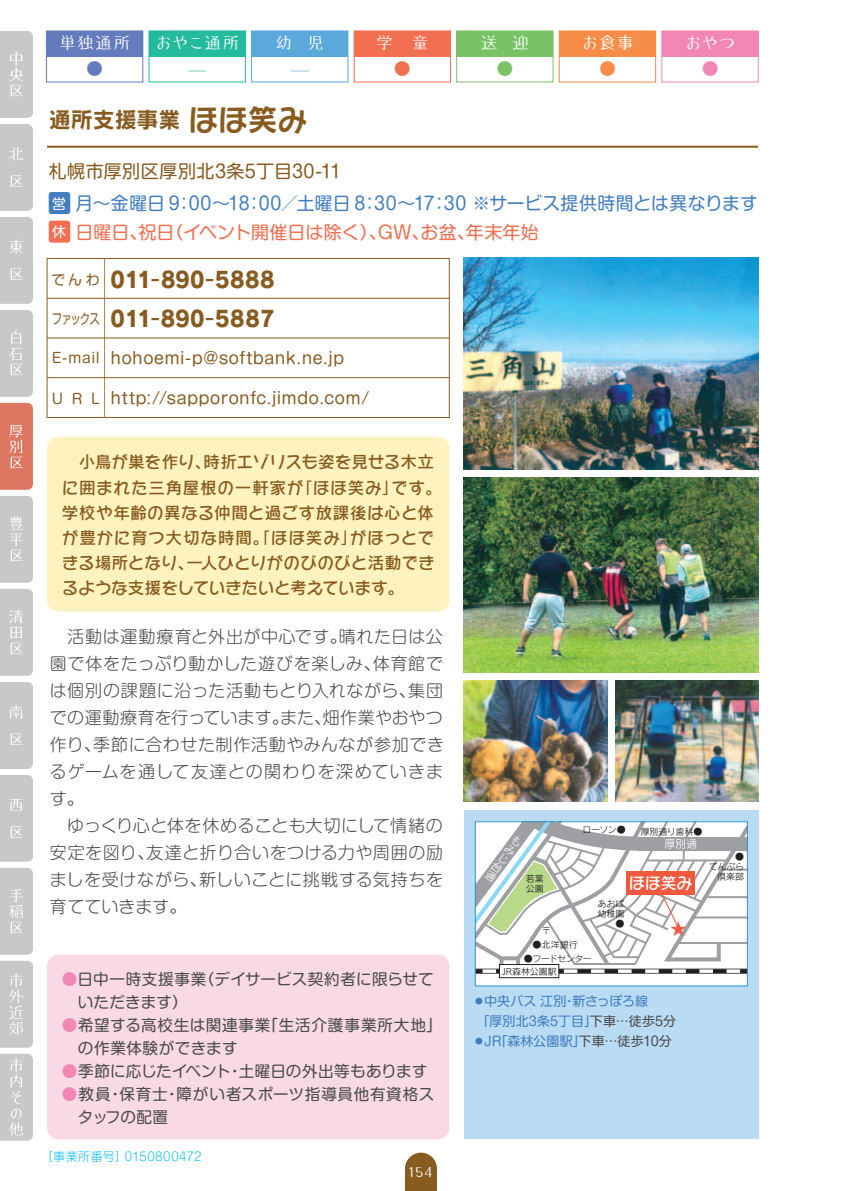
<style>
.page{position:relative;width:842px;height:1191px;background:#fff}
.page>*{position:absolute;margin:0;border:0;box-sizing:border-box;transform-origin:0 0}
.t1{font:22px/39.2px "Rodin Pro N EB";letter-spacing:.005em;color:#885c21;scale:.95 1}
.t2{font:22px "Rodin Happy Pro B";letter-spacing:-.005em;color:#885c21}
.t3{font:18px/28.6px "Shin M Go Pro";letter-spacing:.01em;color:#437ec1}
.t4{font:18px "Shin M Go Pro";letter-spacing:.02em;color:#885c21}
.t5{font:300 17px/27px "Shin M Go Pro";letter-spacing:.035em;color:#4b4c4d}
.t6{font:17px "Budo Std L";letter-spacing:.04em;color:#fff}
.t7{font:17px "Budo Std L";color:#647bbd}
.t8{font:17px "Budo Std L";color:#24bb9d}
.t9{font:17px "Budo Std L";color:#5ba8dc}
.t10{font:17px "Budo Std L";color:#f36f51}
.t11{font:17px "Budo Std L";color:#79c366}
.t12{font:17px "Budo Std L";color:#f68c45}
.t13{font:17px "Budo Std L";color:#f287b6}
.t14{font:16.6px/25px "Rodin Happy Pro DB";letter-spacing:.01em;color:#885c21}
.t15{font:16px "Shin M Go Pro";letter-spacing:.03em;color:#885c21}
.t16{font:16px "Rodin Happy Pro DB";color:#fff}
.t17{font:16px "Rodin Pro N M";color:#f0593e}
.t18{font:15.6px/23px "Shin M Go Pro";letter-spacing:.025em;color:#4b4c4d}
.t19{font:15.6px "Shin M Go Pro";letter-spacing:.005em;color:#4b4c4d}
.t20{font:14px "Shin M Go Pro";letter-spacing:.035em;color:#885c21}
.t21{font:14px "Shin M Go Pro";letter-spacing:.035em;color:#885c21;scale:.75 1}
.t22{font:14px "Budo Std L";color:#fff}
.t23{font:13px/20px "Shin M Go Pro";letter-spacing:.005em;color:#437ec1}
.t24{font:300 12px "Shin M Go Pro";letter-spacing:.045em;color:#15c0f2}
.t25{font:11px/10.8px "Rodin Pro N M";color:#fff;text-align:justify}
.t26{font:9px/10px "Rodin Pro N M";letter-spacing:-.01em;color:#231f20;text-align:right}
.t27{font:9px "Rodin Pro N M";letter-spacing:-.055em;color:#231f20}
.s1{font-size:30px}
.s2{font-size:14px;color:#fff}
.s3{color:#f36f51}
.s4{font-family:"Rodin Pro N DB"}
.s5{color:#f287b6}
.s6{color:#4b4c4d}
</style>
<div class="page">
<svg style="left:405px;top:1152px;width:32px;height:39px"></svg>
<svg style="left:0;top:31px;width:33px;height:87px;background:#cacacc"></svg>
<div style="left:0;top:124px;width:33px;height:87px;background:#c7c8ca"></div>
<div style="left:0;top:217px;width:33px;height:87px;background:#c7c8ca"></div>
<svg style="left:0;top:310px;width:33px;height:87px;background:#c9cacc"></svg>
<svg style="left:0;top:403px;width:33px;height:87px;background:#de7f6b"></svg>
<svg style="left:0;top:496px;width:33px;height:87px;background:#cacbcc"></svg>
<svg style="left:0;top:589px;width:33px;height:87px;background:#cacbcd"></svg>
<div style="left:0;top:682px;width:33px;height:87px;background:#c7c8ca"></div>
<div style="left:0;top:775px;width:33px;height:86px;background:#c7c8ca"></div>
<svg style="left:0;top:867px;width:33px;height:87px;background:#cacbcd"></svg>
<svg style="left:0;top:960px;width:33px;height:87px;background:#cbccce"></svg>
<svg style="left:0;top:1053px;width:33px;height:87px;background:#cbccce"></svg>
<div style="left:464px;top:810px;width:295px;height:329px;background:#b9dbf3"></div>
<div style="left:47px;top:954px;width:402px;height:185px;background:#fad9e7;border-radius:11px"></div>
<div style="left:46px;top:31px;width:97px;height:25px;background:#647bbd"></div>
<div style="left:46px;top:30px;width:97px;height:52px;border:1px solid #647bbd"></div>
<div style="left:149px;top:31px;width:96px;height:25px;background:#24bb9d"></div>
<div style="left:148px;top:30px;width:98px;height:52px;border:1px solid #24bb9d"></div>
<div style="left:252px;top:31px;width:96px;height:25px;background:#5ba8dc"></div>
<div style="left:251px;top:30px;width:97px;height:52px;border:1px solid #5ba8dc"></div>
<div style="left:354px;top:31px;width:96px;height:25px;background:#f36f51"></div>
<div style="left:354px;top:30px;width:97px;height:52px;border:1px solid #f36f51"></div>
<div style="left:457px;top:31px;width:96px;height:25px;background:#79c366"></div>
<div style="left:456px;top:30px;width:98px;height:52px;border:1px solid #79c366"></div>
<div style="left:559px;top:31px;width:97px;height:25px;background:#f68c45"></div>
<div style="left:559px;top:30px;width:97px;height:52px;border:1px solid #f68c45"></div>
<div style="left:662px;top:31px;width:96px;height:25px;background:#f287b6"></div>
<div style="left:661px;top:30px;width:98px;height:52px;border:1px solid #f287b6"></div>
<hr style="left:47px;top:146px;width:711px;height:2px;background:#885c21">
<hr style="left:47px;top:298px;width:402px;height:1px;background:#885c21">
<div style="left:47px;top:258px;width:403px;height:160px;border:1px solid #885c21"></div>
<hr style="left:104px;top:258px;width:1px;height:159px;background:#a78255">
<hr style="left:47px;top:337px;width:402px;height:1px;background:#885c21">
<hr style="left:47px;top:377px;width:402px;height:1px;background:#885c21">
<div style="left:49px;top:192px;width:21px;height:22px;background:#437ec1;border-radius:3px"></div>
<div style="left:49px;top:221px;width:21px;height:22px;background:#f36f51;border-radius:3px"></div>
<div style="left:47px;top:436px;width:402px;height:175px;background:#fef3be;border-radius:11px"></div>
<svg style="left:477px;top:823px;width:269px;height:158px;background:#dfdcd9"></svg>
<div style="left:475px;top:821px;width:273px;height:165px;border:1px solid #2694c9"></div>
<img style="left:464px;top:257px;width:295px;height:212px">
<img style="left:464px;top:477px;width:295px;height:195px">
<img style="left:464px;top:680px;width:143px;height:121px">
<img style="left:615px;top:680px;width:144px;height:121px">
<p class="t6" style="left:59px;top:31px;width:73px">単独通所</p>
<p class="t6" style="left:155px;top:31px;width:86px">おやこ通所</p>
<p class="t6" style="left:276px;top:31px;width:50px">幼 児</p>
<p class="t6" style="left:376px;top:31px;width:54px">学　童</p>
<p class="t6" style="left:481px;top:31px;width:50px">送 迎</p>
<p class="t6" style="left:581px;top:31px;width:54px">お食事</p>
<p class="t6" style="left:685px;top:31px;width:52px">おやつ</p>
<p class="t7" style="left:86px;top:56px;width:18px">●</p>
<p class="t8" style="left:189px;top:56px;width:18px">̶</p>
<p class="t9" style="left:291px;top:56px;width:18px">̶</p>
<p class="t10" style="left:394px;top:56px;width:18px">●</p>
<p class="t11" style="left:496px;top:56px;width:18px">●</p>
<p class="t12" style="left:599px;top:56px;width:18px">●</p>
<p class="t13" style="left:702px;top:56px;width:18px">●</p>
<p class="t2" style="left:49px;top:105px;width:260px">通所支援事業 <span class="s1">ほほ笑み</span></p>
<p class="t4" style="left:49px;top:157px;width:294px">札幌市厚別区厚別北3条5丁目30-11</p>
<p class="t3" style="left:52px;top:187px;width:707px"><span class="s2">営</span> 月～金曜日 9：00～18：00／土曜日 8：30～17：30 ※サービス提供時間とは異なります<span class="s2">休</span> <span class="s3">日曜日、祝日（イベント開催日は除く）、GW、お盆、年末年始</span></p>
<p class="t20" style="left:51px;top:269px;width:50px">でんわ</p>
<p class="t21" style="left:52px;top:307px;width:65px">ファックス</p>
<p class="t20" style="left:52px;top:346px;width:49px">E-mail</p>
<p class="t20" style="left:52px;top:387px;width:49px">URL</p>
<p class="t1" style="left:111px;top:259px;width:174px">011<span class="s4">-</span>890<span class="s4">-</span>5888<br>011<span class="s4">-</span>890<span class="s4">-</span>5887</p>
<p class="t15" style="left:111px;top:345px;width:235px">hohoemi-p@softbank.ne.jp</p>
<p class="t15" style="left:111px;top:385px;width:260px">http://sapporonfc.jimdo.com/</p>
<p class="t14" style="left:62px;top:449px;width:382px;text-indent:17px">小鳥が巣を作り、時折エゾリスも姿を見せる木立に囲まれた三角屋根の一軒家が「ほほ笑み」です。学校や年齢の異なる仲間と過ごす放課後は心と体が豊かに育つ大切な時間。「ほほ笑み」がほっとできる場所となり、一人ひとりがのびのびと活動できるような支援をしていきたいと考えています。</p>
<p class="t5" style="left:50px;top:621px;width:396px">　活動は運動療育と外出が中心です。晴れた日は公園で体をたっぷり動かした遊びを楽しみ、体育館では個別の課題に沿った活動もとり入れながら、集団での運動療育を行っています。また、畑作業やおやつ作り、季節に合わせた制作活動やみんなが参加できるゲームを通して友達との関わりを深めていきます。<br>　ゆっくり心と体を休めることも大切にして情緒の安定を図り、友達と折り合いをつける力や周囲の励ましを受けながら、新しいことに挑戦する気持ちを育てていきます。</p>
<p class="t18" style="left:78px;top:965px;width:357px;text-indent:-16px"><span class="s5">●</span>日中一時支援事業（デイサービス契約者に限らせていただきます）</p>
<p class="t18" style="left:78px;top:1011px;width:365px;text-indent:-16px"><span class="s5">●</span>希望する高校生は関連事業「生活介護事業所大地」の作業体験ができます</p>
<p class="t19" style="left:62px;top:1058px;width:367px"><span class="s5">●</span>季節に応じたイベント・土曜日の外出等もあります</p>
<p class="t18" style="left:78px;top:1080px;width:358px;text-indent:-16px"><span class="s5">●</span>教員・保育士・障がい者スポーツ指導員他有資格スタッフの配置</p>
<p class="t24" style="left:41px;top:1146px;width:162px">［事業所番号］0150800472</p>
<p class="t22" style="left:409px;top:1161px;width:26px">154</p>
<p class="t25" style="left:516px;top:833px;width:7px;rotate:37deg">もみじ台通</p>
<p class="t26" style="left:526px;top:873px;width:20px;text-align:left">若葉公園</p>
<p class="t26" style="left:542px;top:925px;width:10px">〒</p>
<p class="t26" style="left:582px;top:824px;width:45px">ローソン●</p>
<p class="t26" style="left:641px;top:826px;width:63px">厚別通り歯科●</p>
<p class="t25" style="left:664px;top:838px;width:34px">厚別通</p>
<p class="t16" style="left:629px;top:872px;width:65px">ほほ笑み</p>
<p class="t26" style="left:597px;top:898px;width:28px">あおば幼稚園●</p>
<p class="t17" style="left:670px;top:918px;width:17px">★</p>
<p class="t26" style="left:709px;top:851px;width:36px">●<br>てんぷら倶楽部</p>
<p class="t26" style="left:533px;top:939px;width:47px">●北洋銀行</p>
<p class="t27" style="left:524px;top:952px;width:69px">●フードセンター</p>
<p class="t26" style="left:502px;top:965px;width:56px">JR森林公園駅</p>
<p class="t23" style="left:475px;top:989px;width:202px"><sup>●</sup>中央バス 江別・新さっぽろ線<br>「厚別北3条5丁目」<span class="s6">下車…徒歩5分</span></p>
<p class="t23" style="left:475px;top:1029px;width:198px"><sup>●</sup>JR「森林公園駅」<span class="s6">下車…徒歩10分</span></p>
</div>
